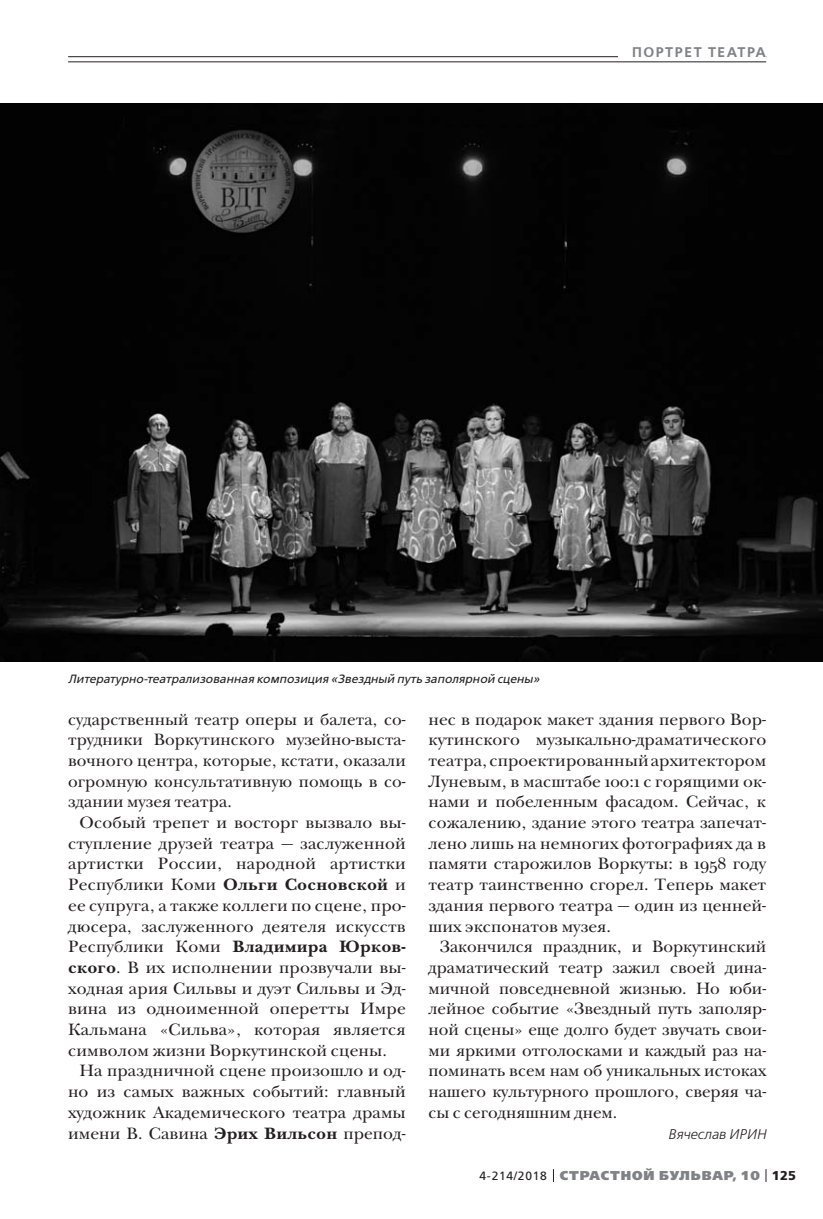
<style>
.page{position:relative;width:823px;height:1219px;background:#fff}
.page>*{position:absolute;margin:0;border:0;box-sizing:border-box;transform-origin:0 0}
.t1{font:17px/20.6px "New Baskerville ITC";letter-spacing:.005em;color:#231f20;text-align:justify}
.t2{font:600 14px "Free Set";letter-spacing:.11em;color:#808285}
.t3{font:italic 300 14px "Free Set";color:#231f20}
.t4{font:800 12.8px "Free Set";letter-spacing:.07em;color:#808285}
.t5{font:italic 12px "Free Set";color:#231f20}
.s1{font-weight:700}
.s2{font-weight:400;font-size:12px;color:#231f20}
.s3{font-weight:700;color:#231f20}
</style>
<div class="page">
<svg style="left:765px;top:1169px;width:1px;height:13px"></svg>
<hr style="left:68px;top:56px;width:697px;height:1px;background:#231f20">
<div style="left:618px;top:41px;width:147px;height:21px;background:#fff"></div>
<hr style="left:68px;top:62px;width:697px;height:1px;background:#231f20">
<img style="left:0;top:103px;width:822px;height:559px">
<p class="t2" style="left:631px;top:45px;width:135px">ПОРТРЕТ ТЕАТРА</p>
<p class="t5" style="left:68px;top:673px;width:473px">Литературно-театрализованная композиция «Звездный путь заполярной сцены»</p>
<p class="t1" style="left:68px;top:710px;width:339px">сударственный театр оперы и балета, со&shy;трудники Воркутинского музейно-выста&shy;вочного центра, которые, кстати, оказали огромную консультативную помощь в со&shy;здании музея театра.</p>
<p class="t1" style="left:68px;top:814px;width:339px;text-indent:11px">Особый трепет и восторг вызвало вы&shy;ступление друзей театра — заслуженной артистки России, народной артистки Республики Коми <span class="s1">Ольги Сосновской</span> и ее супруга, а также коллеги по сцене, про&shy;дюсера, заслуженного деятеля искусств Республики Коми <span class="s1">Владимира Юрков&shy;ского</span>. В их исполнении прозвучали вы&shy;ходная ария Сильвы и дуэт Сильвы и Эд&shy;вина из одноименной оперетты Имре Кальмана «Сильва», которая является символом жизни Воркутинской сцены.</p>
<p class="t1" style="left:68px;top:1062px;width:339px;text-indent:11px">На праздничной сцене произошло и од&shy;но из самых важных событий: главный художник Академического театра драмы имени В. Савина <span class="s1">Эрих Вильсон</span> препод-</p>
<p class="t1" style="left:428px;top:710px;width:339px">нес в подарок макет здания первого Вор&shy;кутинского музыкально-драматического театра, спроектированный архитектором Луневым, в масштабе 100:1 с горящими ок&shy;нами и побеленным фасадом. Сейчас, к сожалению, здание этого театра запечат&shy;лено лишь на немногих фотографиях да в памяти старожилов Воркуты: в 1958 году театр таинственно сгорел. Теперь макет здания первого театра — один из ценней&shy;ших экспонатов музея.</p>
<p class="t1" style="left:428px;top:938px;width:339px;text-indent:11px">Закончился праздник, и Воркутинский драматический театр зажил своей дина&shy;мичной повседневной жизнью. Но юби&shy;лейное событие «Звездный путь заполяр&shy;ной сцены» еще долго будет звучать свои&shy;ми яркими отголосками и каждый раз на&shy;поминать всем нам об уникальных истоках нашего культурного прошлого, сверяя ча&shy;сы с сегодняшним днем.</p>
<p class="t3" style="left:667px;top:1127px;width:100px">Вячеслав ИРИН</p>
<p class="t4" style="left:479px;top:1169px;width:318px"><span class="s2">4-214/2018</span> СТРАСТНОЙ БУЛЬВАР, 10 <span class="s3">125</span></p>
</div>
